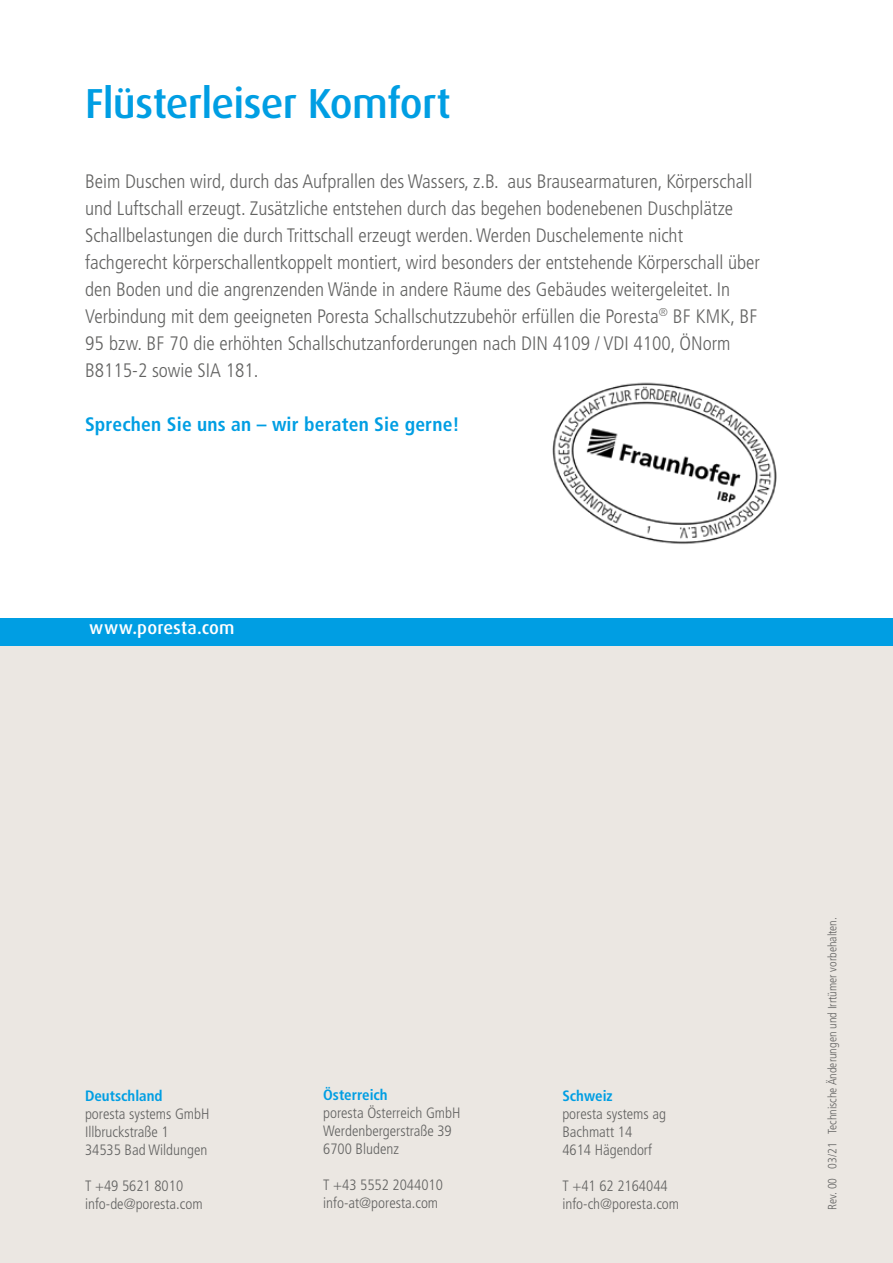
<style>
.page{position:relative;width:893px;height:1263px;background:#fff}
.page>*{position:absolute;margin:0;border:0;box-sizing:border-box;transform-origin:0 0}
.t1{font:500 42px "Dax OT";letter-spacing:-.02em;color:#009ee3}
.t2{font:300 condensed 19.5px/27px "Frutiger LT Std";color:#636362}
.t3{font:700 condensed 19.5px "Frutiger LT Std";letter-spacing:.01em;color:#009ee3}
.t4{font:500 18px "Dax OT";letter-spacing:.01em;color:#fff}
.t5{font:300 condensed 15px/18px "Frutiger LT Std";color:#636362}
.t6{font:700 condensed 15px "Frutiger LT Std";color:#009ee3}
.t7{font:300 condensed 12px "Frutiger LT Std";color:#636362}
</style>
<div class="page">
<img style="left:552px;top:382px;width:225px;height:162px">
<div style="left:0;top:631px;width:893px;height:632px;background:#ebe7e2"></div>
<div style="left:0;top:618px;width:893px;height:27px;background:#009ee3"></div>
<h1 class="t1" style="left:85px;top:77px;width:367px">Flüsterleiser Komfort</h1>
<p class="t2" style="left:85px;top:168px;width:676px">Beim Duschen wird, durch das Aufprallen des Wassers, z.B. aus Brausearmaturen, Körperschall und Luftschall erzeugt. Zusätzliche entstehen durch das begehen bodenebenen Duschplätze Schallbelastungen die durch Trittschall erzeugt werden. Werden Duschelemente nicht fachgerecht körperschallentkoppelt montiert, wird besonders der entstehende Körperschall über den Boden und die angrenzenden Wände in andere Räume des Gebäudes weitergeleitet. In Verbindung mit dem geeigneten Poresta Schallschutzzubehör erfüllen die Poresta<sup>®</sup> BF KMK, BF 95 bzw. BF 70 die erhöhten Schallschutzanforderungen nach DIN 4109 / VDI 4100, ÖNorm B8115-2 sowie SIA 181.</p>
<p class="t3" style="left:85px;top:413px;width:376px">Sprechen Sie uns an – wir beraten Sie gerne!</p>
<p class="t4" style="left:89px;top:617px;width:147px">www.poresta.com</p>
<p class="t6" style="left:85px;top:1086px;width:79px">Deutschland</p>
<p class="t5" style="left:85px;top:1104px;width:126px">poresta systems GmbH<br>Illbruckstraße 1<br>34535 Bad Wildungen</p>
<p class="t5" style="left:85px;top:1176px;width:119px">T +49 5621 8010 info-de@poresta.com</p>
<p class="t6" style="left:323px;top:1086px;width:66px">Österreich</p>
<p class="t5" style="left:323px;top:1104px;width:139px">poresta Österreich GmbH<br>Werdenbergerstraße 39<br>6700 Bludenz</p>
<p class="t5" style="left:323px;top:1176px;width:121px">T +43 5552 2044010 info-at@poresta.com</p>
<p class="t6" style="left:562px;top:1086px;width:52px">Schweiz</p>
<p class="t5" style="left:562px;top:1104px;width:105px">poresta systems ag<br>Bachmatt 14<br>4614 Hägendorf</p>
<p class="t5" style="left:562px;top:1176px;width:118px">T +41 62 2164044 info-ch@poresta.com</p>
<p class="t7" style="left:826px;top:1210px;width:294px;rotate:-90deg">Rev. 00 03/21 Technische Änderungen und Irrtümer vorbehalten.</p>
</div>
